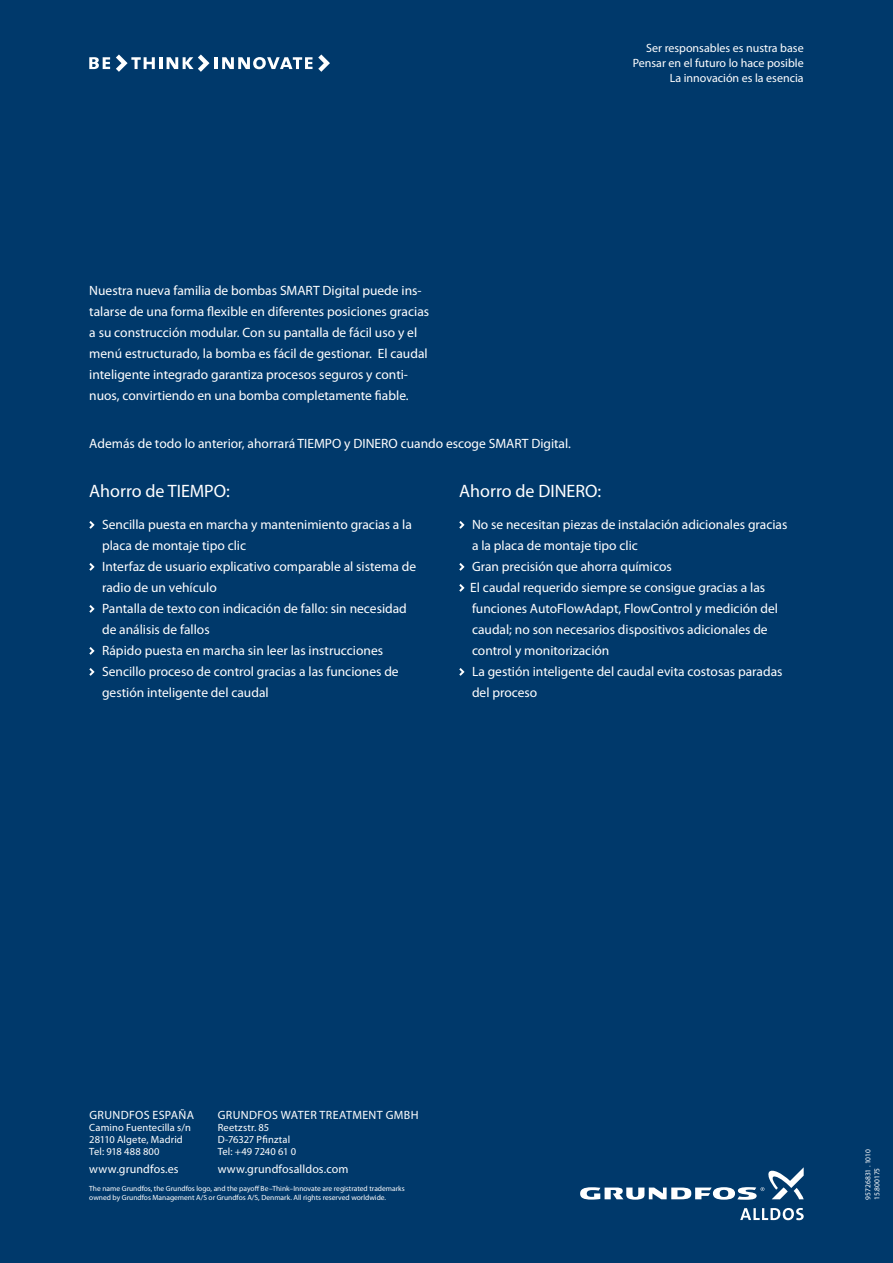
<style>
.page{position:relative;width:893px;height:1263px;background:#00396b}
.page>*{position:absolute;margin:0;border:0;box-sizing:border-box;transform-origin:0 0}
.t1{font:18px "Myriad Pro";color:#fff}
.t2{font:13.5px/21px "Myriad Pro";color:#fff}
.t3{font:12px/15px "Myriad Pro";color:#fff;text-align:right}
.t4{font:10.5px/12px "Myriad Pro";letter-spacing:.01em;color:#fff}
.t5{font:7.5px/9px "Myriad Pro";color:#fff}
</style>
<div class="page">
<svg style="left:89px;top:57px;width:21px;height:12px"></svg>
<svg style="left:116px;top:54px;width:196px;height:18px"></svg>
<svg style="left:318px;top:54px;width:12px;height:18px"></svg>
<svg style="left:89px;top:521px;width:6px;height:8px"></svg>
<svg style="left:89px;top:563px;width:6px;height:8px"></svg>
<svg style="left:89px;top:605px;width:6px;height:8px"></svg>
<svg style="left:89px;top:647px;width:6px;height:8px"></svg>
<svg style="left:89px;top:668px;width:6px;height:8px"></svg>
<svg style="left:459px;top:521px;width:6px;height:8px"></svg>
<svg style="left:459px;top:563px;width:6px;height:8px"></svg>
<svg style="left:459px;top:584px;width:6px;height:8px"></svg>
<svg style="left:459px;top:668px;width:6px;height:8px"></svg>
<svg style="left:580px;top:1167px;width:224px;height:33px"></svg>
<svg style="left:740px;top:1208px;width:64px;height:12px"></svg>
<p class="t3" style="left:633px;top:40px;width:172px">Ser responsables es nustra base<br>Pensar en el futuro lo hace posible<br>La innovación es la esencia</p>
<p class="t2" style="left:89px;top:279px;width:341px">Nuestra nueva familia de bombas SMART Digital puede ins&shy;talarse de una forma flexible en diferentes posiciones gracias a su construcción modular. Con su pantalla de fácil uso y el menú estructurado, la bomba es fácil de gestionar. El caudal inteligente integrado garantiza procesos seguros y conti&shy;nuos, convirtiendo en una bomba completamente fiable.</p>
<p class="t2" style="left:89px;top:433px;width:483px">Además de todo lo anterior, ahorrará TIEMPO y DINERO cuando escoge SMART Digital.</p>
<h1 class="t1" style="left:89px;top:480px;width:142px">Ahorro de TIEMPO:</h1>
<p class="t2" style="left:102px;top:513px;width:316px">Sencilla puesta en marcha y mantenimiento gracias a la placa de montaje tipo clic<br>Interfaz de usuario explicativo comparable al sistema de radio de un vehículo<br>Pantalla de texto con indicación de fallo: sin necesidad de análisis de fallos<br>Rápido puesta en marcha sin leer las instrucciones Sencillo proceso de control gracias a las funciones de gestión inteligente del caudal</p>
<h1 class="t1" style="left:459px;top:480px;width:144px">Ahorro de DINERO:</h1>
<p class="t2" style="left:470px;top:513px;width:319px">No se necesitan piezas de instalación adicionales gracias a la placa de montaje tipo clic<br>Gran precisión que ahorra químicos<br>El caudal requerido siempre se consigue gracias a las funciones AutoFlowAdapt, FlowControl y medición del caudal; no son necesarios dispositivos adicionales de control y monitorización<br>La gestión inteligente del caudal evita costosas paradas del proceso</p>
<p class="t3" style="left:89px;top:1107px;width:17px">Grundfos</p>
<p class="t3" style="left:152px;top:1107px;width:42px">España</p>
<p class="t4" style="left:89px;top:1121px;width:103px">Camino Fuentecilla s/n<br>28110 Algete, Madrid<br>Tel: 918 488 800</p>
<p class="t3" style="left:89px;top:1161px;width:91px">www.grundfos.es</p>
<p class="t3" style="left:218px;top:1107px;width:17px">Grundfos</p>
<p class="t3" style="left:281px;top:1107px;width:18px">Water</p>
<p class="t3" style="left:320px;top:1107px;width:9px">treatment</p>
<p class="t3" style="left:386px;top:1107px;width:9px">gmbh</p>
<p class="t4" style="left:218px;top:1121px;width:80px">Reetzstr. 85<br>D-76327 Pfinztal<br>Tel: +49 7240 61 0</p>
<p class="t3" style="left:218px;top:1161px;width:132px">www.grundfosalldos.com</p>
<p class="t5" style="left:89px;top:1184px;width:317px">The name Grundfos, the Grundfos logo, and the payoff Be–Think–Innovate are registrated trademarks owned by Grundfos Management A/S or Grundfos A/S, Denmark. All rights reserved worldwide.</p>
<p class="t5" style="left:863px;top:1200px;width:52px;rotate:-90deg">95726831 . 1010<br>15.800175</p>
</div>
